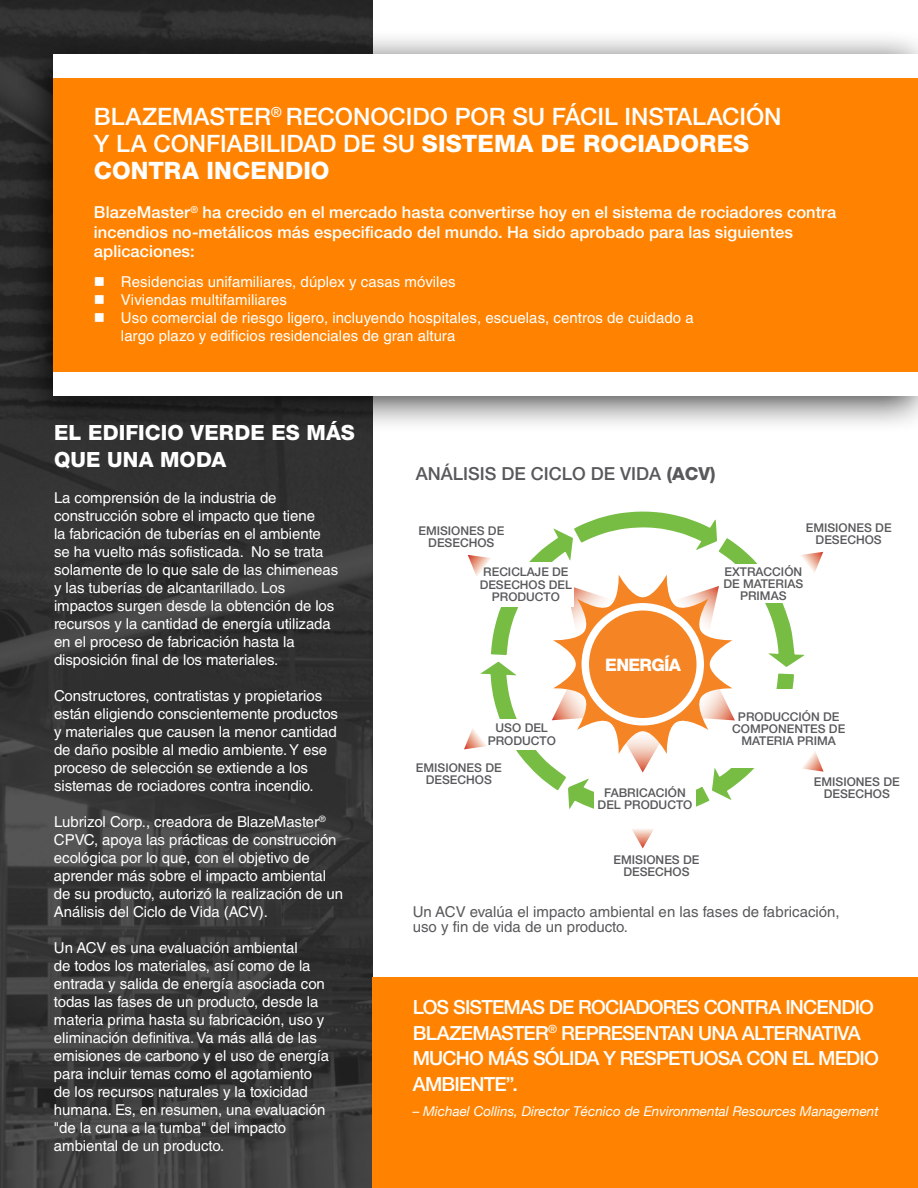
<style>
.page{position:relative;width:918px;height:1188px;background:#fff}
.page>*{position:absolute;margin:0;border:0;box-sizing:border-box;transform-origin:0 0}
.t1{font:500 24px/27px "Helvetica Neue LT Std";color:#fff}
.t2{font:800 21px/27px "Helvetica Neue LT Std";letter-spacing:.005em;color:#fff}
.t3{font:500 19.5px/25.5px "Helvetica Neue LT Std";letter-spacing:-.04em;color:#fff}
.t4{font:500 18px "Helvetica Neue LT Std";color:#58595b}
.t5{font:800 17.25px "Helvetica Neue LT Std";letter-spacing:-.04em;color:#fff}
.t6{font:500 16.5px/19.5px "Helvetica Neue LT Std";letter-spacing:.005em;color:#fff}
.t7{font:15px/18px "Helvetica LT Std";letter-spacing:-.005em;color:#fff}
.t8{font:15px/15px "Helvetica LT Std";color:#58595b}
.t9{font:italic 13.5px "Helvetica Neue";color:#fff}
.t10{font:500 12px/12px "Helvetica Neue LT Std";color:#58595b;text-align:center}
.s1{font-weight:800}
</style>
<div class="page">
<img style="left:0;top:0;width:372px;height:1188px">
<div style="left:372px;top:977px;width:546px;height:211px;background:#ff8300"></div>
<div style="left:16px;top:29px;width:902px;height:405px;background:#000;opacity:.75"></div>
<div style="left:54px;top:54px;width:864px;height:341px;background:#fff"></div>
<div style="left:54px;top:78px;width:864px;height:293px;background:#ff8300"></div>
<svg style="left:632px;top:829px;width:22px;height:19px"></svg>
<svg style="left:464px;top:512px;width:360px;height:297px"></svg>
<h1 class="t1" style="left:94px;top:103px;width:689px">BLAZEMASTER<sup>®</sup> RECONOCIDO POR SU FÁCIL INSTALACIÓN<br>Y LA CONFIABILIDAD DE SU <span class="s1">SISTEMA DE ROCIADORES<br>CONTRA INCENDIO</span></h1>
<p class="t6" style="left:94px;top:202px;width:744px">BlazeMaster<sup>®</sup> ha crecido en el mercado hasta convertirse hoy en el sistema de rociadores contra incendios no-metálicos más especificado del mundo. Ha sido aprobado para las siguientes aplicaciones:</p>
<p class="t7" style="left:121px;top:272px;width:574px">Residencias unifamiliares, dúplex y casas móviles<br>Viviendas multifamiliares<br>Uso comercial de riesgo ligero, incluyendo hospitales, escuelas, centros de cuidado a largo plazo y edificios residenciales de gran altura</p>
<h2 class="t2" style="left:54px;top:419px;width:302px">EL EDIFICIO VERDE ES MÁS<br>QUE UNA MODA</h2>
<p class="t7" style="left:54px;top:489px;width:286px">La comprensión de la industria de construcción sobre el impacto que tiene<br>la fabricación de tuberías en el ambiente se ha vuelto más sofisticada. No se trata solamente de lo que sale de las chimeneas y las tuberías de alcantarillado. Los impactos surgen desde la obtención de los recursos y la cantidad de energía utilizada en el proceso de fabricación hasta la disposición final de los materiales.</p>
<p class="t7" style="left:54px;top:687px;width:286px">Constructores, contratistas y propietarios están eligiendo conscientemente productos y materiales que causen la menor cantidad de daño posible al medio ambiente. Y ese proceso de selección se extiende a los sistemas de rociadores contra incendio.</p>
<p class="t7" style="left:54px;top:813px;width:291px">Lubrizol Corp., creadora de BlazeMaster<sup>® </sup>CPVC, apoya las prácticas de construcción ecológica por lo que, con el objetivo de aprender más sobre el impacto ambiental de su producto, autorizó la realización de un Análisis del Ciclo de Vida (ACV).</p>
<p class="t7" style="left:54px;top:939px;width:277px">Un ACV es una evaluación ambiental<br>de todos los materiales, así como de la entrada y salida de energía asociada con todas las fases de un producto, desde la materia prima hasta su fabricación, uso y eliminación definitiva. Va más allá de las emisiones de carbono y el uso de energía para incluir temas como el agotamiento de los recursos naturales y la toxicidad humana. Es, en resumen, una evaluación "de la cuna a la tumba" del impacto ambiental de un producto.</p>
<p class="t4" style="left:416px;top:462px;width:301px">ANÁLISIS DE CICLO DE VIDA <span class="s1">(ACV)</span></p>
<p class="t10" style="left:418px;top:524px;width:87px">EMISIONES DE<br>DESECHOS</p>
<p class="t10" style="left:480px;top:566px;width:94px">RECICLAJE DE<br>DESECHOS DEL<br>PRODUCTO</p>
<p class="t10" style="left:806px;top:522px;width:87px">EMISIONES DE<br>DESECHOS</p>
<p class="t10" style="left:723px;top:565px;width:81px">EXTRACCIÓN<br>DE MATERIAS<br>PRIMAS</p>
<p class="t10" style="left:488px;top:722px;width:70px;line-height:12.6px">USO DEL<br>PRODUCTO</p>
<p class="t10" style="left:416px;top:762px;width:87px">EMISIONES DE<br>DESECHOS</p>
<p class="t5" style="left:605px;top:655px;width:77px">ENERGÍA</p>
<p class="t10" style="left:598px;top:787px;width:96px">FABRICACIÓN<br>DEL PRODUCTO</p>
<p class="t10" style="left:614px;top:854px;width:87px">EMISIONES DE<br>DESECHOS</p>
<p class="t10" style="left:732px;top:711px;width:115px">PRODUCCIÓN DE<br>COMPONENTES DE<br>MATERIA PRIMA</p>
<p class="t10" style="left:814px;top:776px;width:87px">EMISIONES DE<br>DESECHOS</p>
<p class="t8" style="left:413px;top:904px;width:429px">Un ACV evalúa el impacto ambiental en las fases de fabricación, uso y fin de vida de un producto.</p>
<h3 class="t3" style="left:413px;top:994px;width:468px">LOS SISTEMAS DE ROCIADORES CONTRA INCENDIO BLAZEMASTER<sup>®</sup> REPRESENTAN UNA ALTERNATIVA MUCHO MÁS SÓLIDA Y RESPETUOSA CON EL MEDIO AMBIENTE”.</h3>
<p class="t9" style="left:413px;top:1102px;width:468px">– Michael Collins, Director Técnico de Environmental Resources Management</p>
</div>
